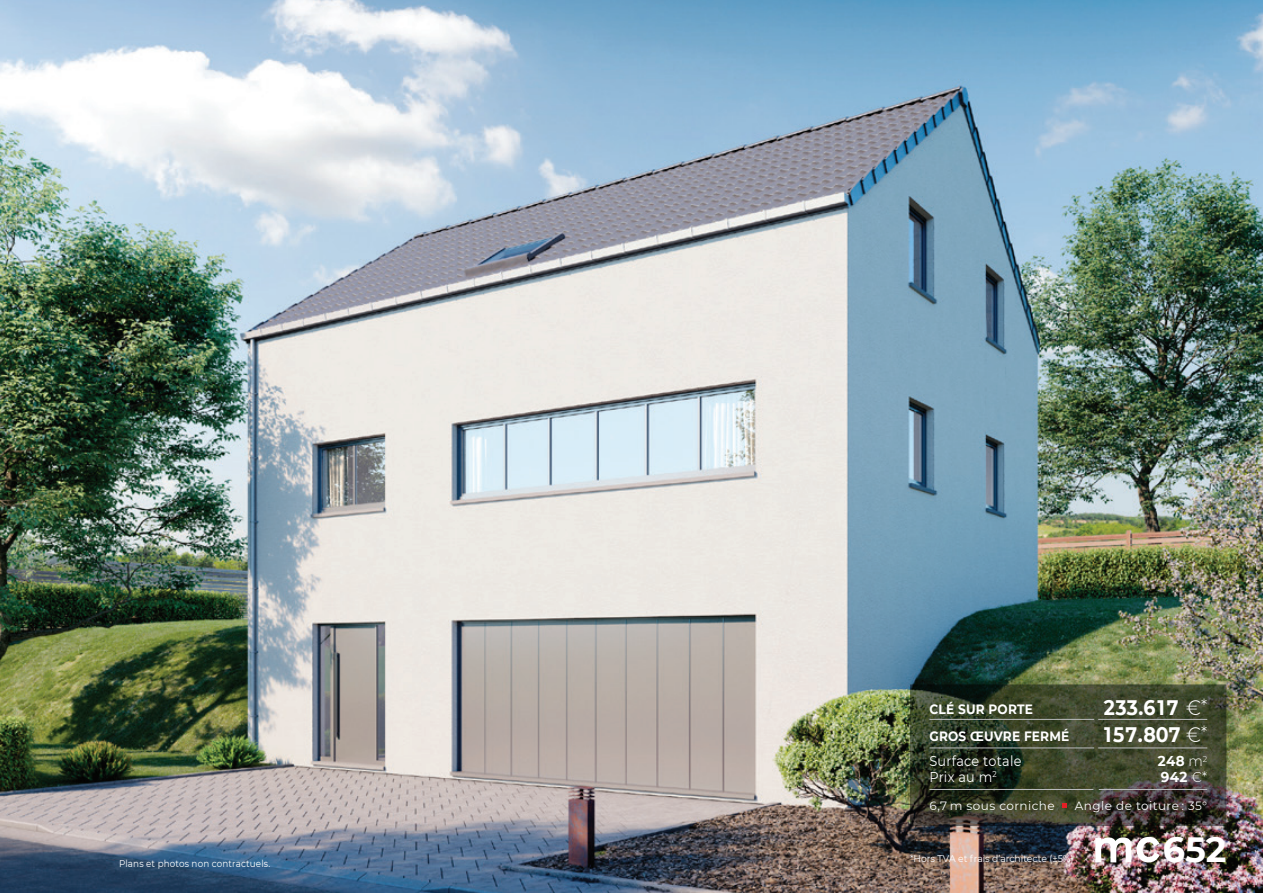
<style>
.page{position:relative;width:1263px;height:893px;background:#fff}
.page>*{position:absolute;margin:0;border:0;box-sizing:border-box;transform-origin:0 0}
.t1{font:700 34.95px "Montserrat";color:#fff}
.t2{font:700 21px/27px "Montserrat";letter-spacing:.045em;color:#fff;scale:.9 1}
.t3{font:14.25px/15.9px "Montserrat";letter-spacing:.02em;color:#fff;scale:.9 1}
.t4{font:700 14.25px/15.9px "Montserrat";letter-spacing:.02em;color:#fff;scale:.95 1}
.t5{font:700 13.5px/27px "Montserrat";letter-spacing:.015em;color:#fff;scale:.9 1}
.t6{font:12px "Montserrat";letter-spacing:.035em;color:#fff}
.t7{font:9.75px "Montserrat";letter-spacing:.01em;color:#fff;scale:.95 1}
.t8{font:9.75px "Montserrat";letter-spacing:.01em;color:#fff;scale:.9 1}
.s1{font-weight:300}
.s2{font-weight:300;font-size:18px}
</style>
<div class="page">
<img style="left:0;top:0;width:1263px;height:893px">
<svg style="left:1095px;top:841px;width:65px;height:21px"></svg>
<div style="left:904px;top:670px;width:345px;height:171px;background:#231f20;opacity:.16"></div>
<svg style="left:910px;top:684px;width:316px;height:142px"></svg>
<p class="t5" style="left:929px;top:696px;width:157px">CLÉ SUR PORTE<br>GROS ŒUVRE FERMÉ</p>
<p class="t3" style="left:929px;top:754px;width:104px">Surface totale<br>Prix au m<sup>2</sup></p>
<h2 class="t2" style="left:1104px;top:695px;width:116px">233.617 <span class="s1">€</span><span class="s2">*<br></span>157.807 <span class="s1">€</span><span class="s2">*</span></h2>
<p class="t4" style="left:1158px;top:753px;width:53px">248 <span class="s1">m</span><sup>2<br></sup>942 <span class="s1">€*</span></p>
<p class="t6" style="left:929px;top:797px;width:127px">6,7 m sous corniche</p>
<p class="t6" style="left:1075px;top:797px;width:134px">Angle de toiture : 35°</p>
<p class="t8" style="left:119px;top:859px;width:169px">Plans et photos non contractuels.</p>
<p class="t7" style="left:910px;top:855px;width:174px">*Hors TVA et frais d’architecte (±5%)</p>
<h1 class="t1" style="left:1163px;top:825px;width:65px">652</h1>
</div>
